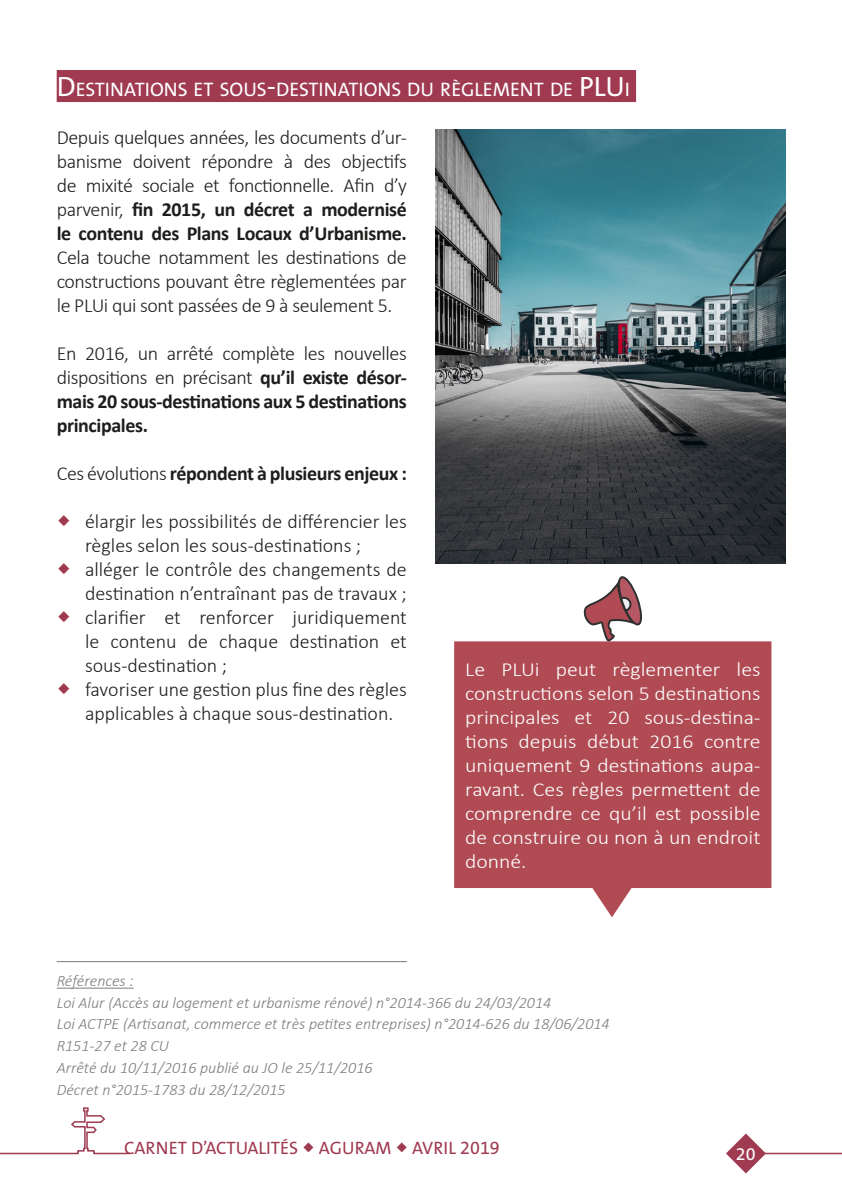
<style>
.page{position:relative;width:842px;height:1191px;background:#fff}
.page>*{position:absolute;margin:0;border:0;box-sizing:border-box;transform-origin:0 0}
.Corps_de_Texte{font:300 20px/24px "Calibri";color:#1d1d1b}
.t1{font:300 20px/24px "Calibri";color:#fff;text-align:justify;scale:1.09 1}
.Corps_de_Texte-2{font:700 20px/24px "Calibri";letter-spacing:-.02em;color:#1d1d1b;text-align:justify}
.Titre_2{font:19.6px "The Sans B W5 Plain";color:#fff}
.t2{font:18px "The Sans B W5 Plain";color:#9f3a51}
.t3{font:18px "The Sans B W5 Plain";color:#fff}
.Corps_de_Texte-3{font:italic 300 16px "Calibri";color:#7e7b7b}
.s1{font-size:28px}
.s2{font-weight:700}
.s3{font-weight:300}
</style>
<div class="page">
<hr style="left:734px;top:1152px;width:108px;height:2px;background:#9f3a51">
<svg style="left:726px;top:1133px;width:40px;height:40px"></svg>
<svg style="left:0;top:1107px;width:130px;height:48px"></svg>
<div style="left:57px;top:70px;width:579px;height:32px;background:#9f3a51"></div>
<hr style="left:57px;top:961px;width:350px;height:1px;background:#7e7b7b">
<hr style="left:57px;top:987px;width:77px;height:1px;background:#7e7b7b">
<img style="left:435px;top:130px;width:350px;height:433px">
<svg style="left:454px;top:641px;width:317px;height:276px;background:#b75d65"></svg>
<svg style="left:583px;top:576px;width:60px;height:65px"></svg>
<p class="Titre_2" style="left:57px;top:77px;width:575px"><span class="s1">D</span>ESTINATIONS ET SOUS<span class="s1">-</span>DESTINATIONS DU RÈGLEMENT DE <span class="s1">PLU</span> I</p>
<p class="Corps_de_Texte" style="left:57px;top:125px;width:352px;text-align:justify">Depuis quelques années, les documents d’ur&shy;banisme doivent répondre à des objectifs de mixité sociale et fonctionnelle. Afin d’y parvenir, <span class="s2">fin 2015, un décret a modernisé le contenu des Plans Locaux d’Urbanisme.<br></span>Cela touche notamment les destinations de constructions pouvant être règlementées par le PLUi qui sont passées de 9 à seulement 5.</p>
<p class="Corps_de_Texte-2" style="left:57px;top:341px;width:352px"><span class="s3">En 2016, un arrêté complète les nouvelles dispositions en précisant</span> qu’il existe désor&shy;mais 20 sous-destinations aux 5 destinations principales.</p>
<p class="Corps_de_Texte-2" style="left:57px;top:461px;width:352px"><span class="s3">Ces évolutions</span> répondent à plusieurs enjeux :</p>
<p class="Corps_de_Texte" style="left:85px;top:509px;width:323px">élargir les possibilités de différencier les règles selon les sous-destinations ;</p>
<p class="Corps_de_Texte" style="left:85px;top:557px;width:323px">alléger le contrôle des changements de destination n’entraînant pas de travaux ;</p>
<p class="Corps_de_Texte" style="left:85px;top:605px;width:323px;text-align:justify">clarifier et renforcer juridiquement le contenu de chaque destination et sous-destination ;</p>
<p class="Corps_de_Texte" style="left:85px;top:677px;width:323px">favoriser une gestion plus fine des règles applicables à chaque sous-destination.</p>
<p class="t1" style="left:465px;top:657px;width:272px">Le PLUi peut règlementer les constructions selon 5 destinations principales et 20 sous-destina&shy;tions depuis début 2016 contre uniquement 9 destinations aupa&shy;ravant. Ces règles permettent de comprendre ce qu’il est possible de construire ou non à un endroit donné.</p>
<p class="Corps_de_Texte-3" style="left:57px;top:971px;width:78px">Références :</p>
<p class="Corps_de_Texte-3" style="left:57px;top:992px;width:496px">Loi Alur (Accès au logement et urbanisme rénové) n°2014-366 du 24/03/2014</p>
<p class="Corps_de_Texte-3" style="left:57px;top:1014px;width:554px">Loi ACTPE (Artisanat, commerce et très petites entreprises) n°2014-626 du 18/06/2014</p>
<p class="Corps_de_Texte-3" style="left:57px;top:1036px;width:114px">R151-27 et 28 CU</p>
<p class="Corps_de_Texte-3" style="left:57px;top:1057px;width:317px">Arrêté du 10/11/2016 publié au JO le 25/11/2016</p>
<p class="Corps_de_Texte-3" style="left:57px;top:1079px;width:230px">Décret n°2015-1783 du 28/12/2015</p>
<p class="t2" style="left:124px;top:1136px;width:377px">CARNET D’ACTUALITÉS AGURAM AVRIL 2019</p>
<p class="t3" style="left:736px;top:1142px;width:21px">20</p>
</div>
